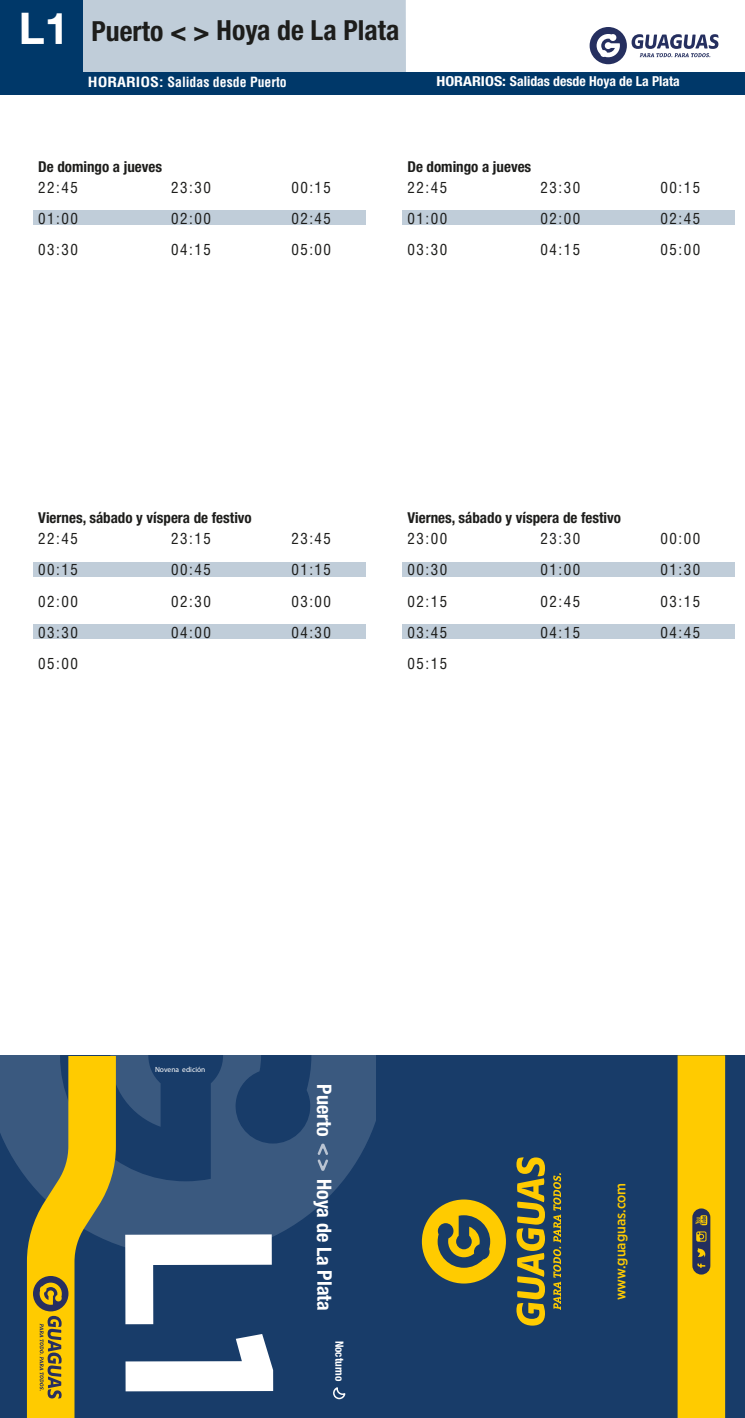
<style>
.page{position:relative;width:745px;height:1418px;background:#fff}
.page>*{position:absolute;margin:0;border:0;box-sizing:border-box;transform-origin:0 0}
.t1{font:700 209px "Gotham Narrow";color:#fff}
.t2{font:700 condensed 27.75px "Helvetica Neue LT Std";letter-spacing:-.005em;color:#1d1d1b}
.t3{font:700 condensed 20px "Helvetica Neue LT Std";letter-spacing:-.005em;color:#fff}
.t4{font:condensed 15px "Helvetica";letter-spacing:.1em;color:#1d1d1b}
.t5{font:700 condensed 15px "Helvetica Neue LT Std";color:#1d1d1b}
.t6{font:500 14.25px "Gotham Narrow";color:#ffcb00}
.t7{font:700 condensed 13.75px "Helvetica Neue LT Std";color:#fff;scale:1.16 1}
.t8{font:700 condensed 13.75px "Helvetica";color:#fff;scale:1.16 1}
.t9{font:700 condensed 11.25px "Helvetica Neue LT Std";letter-spacing:-.005em;color:#fff}
.t10{font:7.5px "Myriad Pro";color:#fff}
.s1{font-stretch:normal;font-size:43.75px;color:#fff}
</style>
<div class="page">
<svg style="left:589px;top:27px;width:129px;height:37px"></svg>
<div style="left:83px;top:0;width:322px;height:72px;background:#c0cdd9"></div>
<div style="left:0;top:0;width:83px;height:72px;background:#003869"></div>
<div style="left:0;top:72px;width:372px;height:22px;background:#003869"></div>
<div style="left:372px;top:72px;width:372px;height:22px;background:#003869"></div>
<div style="left:33px;top:210px;width:332px;height:15px;background:#c0cdd9"></div>
<div style="left:33px;top:562px;width:332px;height:14px;background:#c0cdd9"></div>
<div style="left:33px;top:624px;width:332px;height:15px;background:#c0cdd9"></div>
<div style="left:402px;top:210px;width:332px;height:15px;background:#c0cdd9"></div>
<div style="left:402px;top:562px;width:332px;height:14px;background:#c0cdd9"></div>
<div style="left:402px;top:624px;width:332px;height:15px;background:#c0cdd9"></div>
<div style="left:0;top:1055px;width:376px;height:362px;background:#183c69"></div>
<svg style="left:140px;top:1055px;width:236px;height:201px;fill:#3a597f"></svg>
<svg style="left:333px;top:1387px;width:13px;height:12px"></svg>
<svg style="left:317px;top:1143px;width:11px;height:27px"></svg>
<svg style="left:0;top:1055px;width:140px;height:362px"></svg>
<svg style="left:33px;top:1275px;width:35px;height:123px"></svg>
<div style="left:376px;top:1055px;width:368px;height:362px;background:#183c69"></div>
<svg style="left:553px;top:1173px;width:7px;height:136px"></svg>
<svg style="left:516px;top:1157px;width:28px;height:168px"></svg>
<svg style="left:421px;top:1199px;width:84px;height:84px"></svg>
<div style="left:677px;top:1055px;width:47px;height:362px;background:#ffcb00"></div>
<div style="left:692px;top:1208px;width:18px;height:66px;background:#232f5e;border-radius:9px"></div>
<svg style="left:697px;top:1263px;width:7px;height:4px"></svg>
<svg style="left:695px;top:1215px;width:11px;height:10px"></svg>
<svg style="left:697px;top:1248px;width:7px;height:9px"></svg>
<svg style="left:696px;top:1231px;width:10px;height:10px"></svg>
<h2 class="t2" style="left:19px;top:14px;width:382px"><span class="s1">L1</span> Puerto &lt; &gt; Hoya de La Plata</h2>
<p class="t8" style="left:88px;top:73px;width:173px">HORARIOS: Salidas desde Puerto</p>
<p class="t7" style="left:436px;top:73px;width:211px">HORARIOS: Salidas desde Hoya de La Plata</p>
<p class="t5" style="left:38px;top:157px;width:125px">De domingo a jueves</p>
<p class="t4" style="left:38px;top:178px;width:41px">22:45</p>
<p class="t4" style="left:171px;top:178px;width:41px">23:30</p>
<p class="t4" style="left:291px;top:178px;width:41px">00:15</p>
<p class="t4" style="left:38px;top:209px;width:41px">01:00</p>
<p class="t4" style="left:171px;top:209px;width:41px">02:00</p>
<p class="t4" style="left:291px;top:209px;width:41px">02:45</p>
<p class="t4" style="left:38px;top:240px;width:41px">03:30</p>
<p class="t4" style="left:171px;top:240px;width:41px">04:15</p>
<p class="t4" style="left:291px;top:240px;width:41px">05:00</p>
<p class="t5" style="left:407px;top:157px;width:125px">De domingo a jueves</p>
<p class="t4" style="left:407px;top:178px;width:41px">22:45</p>
<p class="t4" style="left:540px;top:178px;width:41px">23:30</p>
<p class="t4" style="left:660px;top:178px;width:41px">00:15</p>
<p class="t4" style="left:407px;top:209px;width:41px">01:00</p>
<p class="t4" style="left:540px;top:209px;width:41px">02:00</p>
<p class="t4" style="left:660px;top:209px;width:41px">02:45</p>
<p class="t4" style="left:407px;top:240px;width:41px">03:30</p>
<p class="t4" style="left:540px;top:240px;width:41px">04:15</p>
<p class="t4" style="left:660px;top:240px;width:41px">05:00</p>
<p class="t5" style="left:38px;top:509px;width:215px">Viernes, sábado y víspera de festivo</p>
<p class="t4" style="left:38px;top:529px;width:41px">22:45</p>
<p class="t4" style="left:171px;top:529px;width:41px">23:15</p>
<p class="t4" style="left:291px;top:529px;width:41px">23:45</p>
<p class="t4" style="left:38px;top:560px;width:41px">00:15</p>
<p class="t4" style="left:171px;top:560px;width:41px">00:45</p>
<p class="t4" style="left:291px;top:560px;width:41px">01:15</p>
<p class="t4" style="left:38px;top:592px;width:41px">02:00</p>
<p class="t4" style="left:171px;top:592px;width:41px">02:30</p>
<p class="t4" style="left:291px;top:592px;width:41px">03:00</p>
<p class="t4" style="left:38px;top:623px;width:41px">03:30</p>
<p class="t4" style="left:171px;top:623px;width:41px">04:00</p>
<p class="t4" style="left:291px;top:623px;width:41px">04:30</p>
<p class="t4" style="left:38px;top:654px;width:41px">05:00</p>
<p class="t5" style="left:407px;top:509px;width:215px">Viernes, sábado y víspera de festivo</p>
<p class="t4" style="left:407px;top:529px;width:41px">23:00</p>
<p class="t4" style="left:540px;top:529px;width:41px">23:30</p>
<p class="t4" style="left:660px;top:529px;width:41px">00:00</p>
<p class="t4" style="left:407px;top:560px;width:41px">00:30</p>
<p class="t4" style="left:540px;top:560px;width:41px">01:00</p>
<p class="t4" style="left:660px;top:560px;width:41px">01:30</p>
<p class="t4" style="left:407px;top:592px;width:41px">02:15</p>
<p class="t4" style="left:540px;top:592px;width:41px">02:45</p>
<p class="t4" style="left:660px;top:592px;width:41px">03:15</p>
<p class="t4" style="left:407px;top:623px;width:41px">03:45</p>
<p class="t4" style="left:540px;top:623px;width:41px">04:15</p>
<p class="t4" style="left:660px;top:623px;width:41px">04:45</p>
<p class="t4" style="left:407px;top:654px;width:41px">05:15</p>
<p class="t10" style="left:155px;top:1064px;width:52px">Novena edición</p>
<h3 class="t3" style="left:336px;top:1084px;width:53px;rotate:90deg">Puerto</h3>
<h1 class="t1" style="left:333px;top:1220px;width:190px;rotate:90deg">L1</h1>
<h3 class="t3" style="left:336px;top:1178px;width:134px;rotate:90deg">Hoya de La Plata</h3>
<p class="t6" style="left:611px;top:1300px;width:119px;rotate:-90deg">www.guaguas.com</p>
<p class="t9" style="left:346px;top:1340px;width:42px;rotate:90deg">Nocturno</p>
</div>
